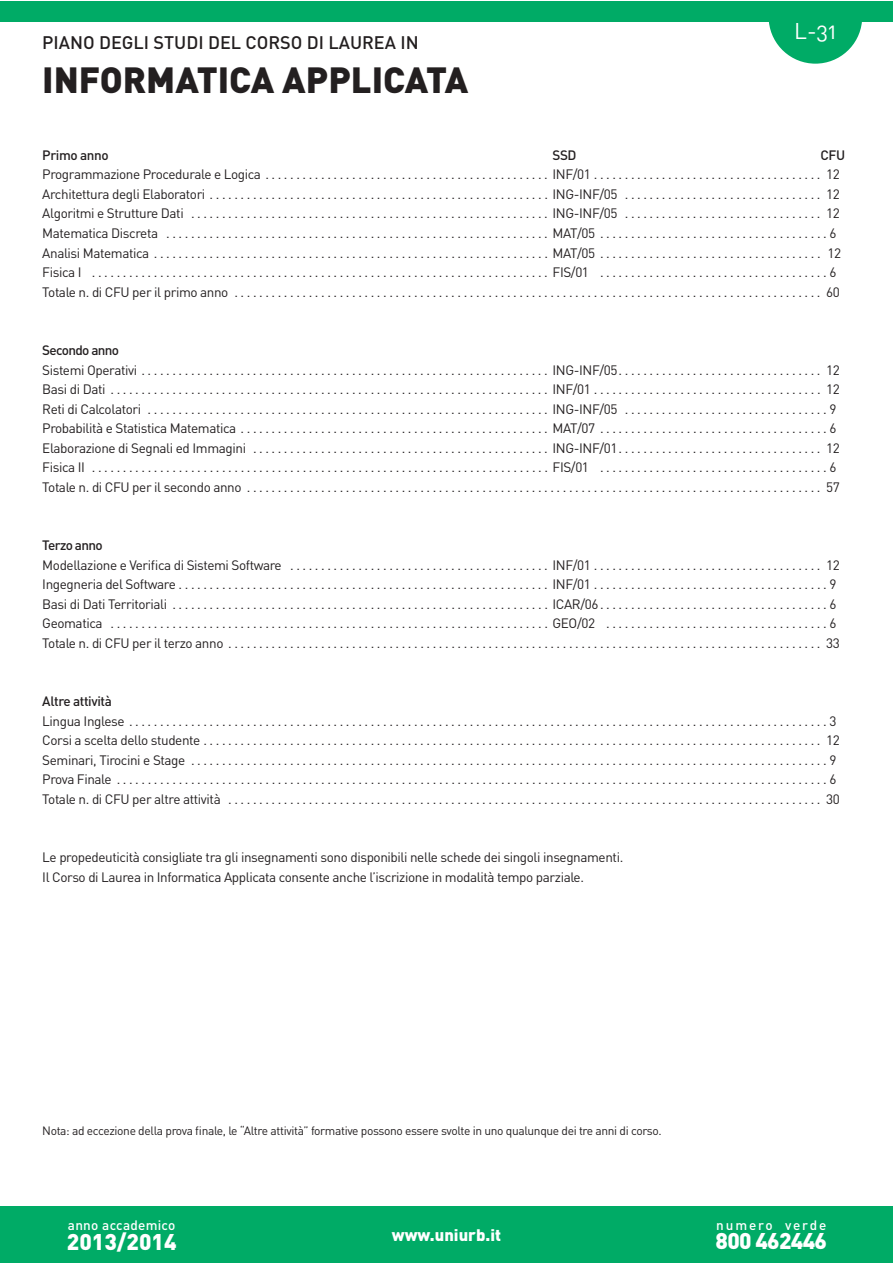
<style>
.page{position:relative;width:893px;height:1263px;background:#fff}
.page>*{position:absolute;margin:0;border:0;box-sizing:border-box;transform-origin:0 0}
.t1{font:900 36px "DIN";color:#231f20}
.t2{font:900 22.5px "DIN";color:#fff}
.t3{font:900 22.5px "DIN";letter-spacing:-.03em;color:#fff}
.t4{font:22.5px "DIN Regular Alternate";color:#fff}
.t5{font:500 18px "DIN";color:#231f20}
.t6{font:900 16.5px "DIN";color:#fff}
.t7{font:13.5px/19.5px "DIN";letter-spacing:-.03em;color:#231f20}
.t8{font:500 13.5px "DIN";letter-spacing:-.03em;color:#231f20}
.t9{font:500 13.5px "DIN";letter-spacing:-.05em;color:#231f20}
.t10{font:500 13.5px "DIN";letter-spacing:.02em;color:#fff}
.t11{font:500 13.5px "DIN";letter-spacing:.14em;color:#fff}
.t12{font:12px "DIN";letter-spacing:-.03em;color:#231f20}
</style>
<div class="page">
<svg style="left:769px;top:22px;width:93px;height:42px"></svg>
<div style="left:0;top:1px;width:892px;height:21px;background:#00ab66"></div>
<div style="left:0;top:1206px;width:892px;height:57px;background:#00ab66"></div>
<h3 class="t5" style="left:42px;top:31px;width:378px">PIANO DEGLI STUDI DEL CORSO DI LAUREA IN</h3>
<h1 class="t1" style="left:42px;top:56px;width:428px">INFORMATICA APPLICATA</h1>
<h2 class="t4" style="left:794px;top:16px;width:44px">L-31</h2>
<p class="t8" style="left:42px;top:146px;width:68px">Primo anno</p>
<p class="t8" style="left:553px;top:146px;width:25px">SSD</p>
<p class="t8" style="left:820px;top:146px;width:26px">CFU</p>
<p class="t7" style="left:42px;top:165px;width:800px">Programmazione Procedurale e Logica .............................................. INF/01 ..................................... 12<br>Architettura degli Elaboratori ....................................................... ING-INF/05 ................................ 12<br>Algoritmi e Strutture Dati .......................................................... ING-INF/05 ................................ 12<br>Matematica Discreta .............................................................. MAT/05 .....................................6<br>Analisi Matematica ................................................................ MAT/05 .................................... 12<br>Fisica I .......................................................................... FIS/01 .....................................6<br>Totale n. di CFU per il primo anno .................................................... . . . . . . . . . . . . . . . . . . . . . . . . . . . . . . . . . . . . . . . . . . . 60</p>
<p class="t9" style="left:42px;top:341px;width:78px">Secondo anno</p>
<p class="t7" style="left:42px;top:360px;width:799px">Sistemi Operativi .................................................................. ING-INF/05 ................................. 12<br>Basi di Dati ....................................................................... INF/01 ..................................... 12<br>Reti di Calcolatori ................................................................. ING-INF/05 .................................9<br>Probabilità e Statistica Matematica .................................................. MAT/07 .....................................6<br>Elaborazione di Segnali ed Immagini ................................................ ING-INF/01 ................................. 12<br>Fisica II .......................................................................... FIS/01 .....................................6<br>Totale n. di CFU per il secondo anno .................................................. . . . . . . . . . . . . . . . . . . . . . . . . . . . . . . . . . . . . . . . . . . . 57</p>
<p class="t9" style="left:42px;top:536px;width:62px">Terzo anno</p>
<p class="t7" style="left:42px;top:555px;width:799px">Modellazione e Verifica di Sistemi Software .......................................... INF/01 ..................................... 12<br>Ingegneria del Software ............................................................ INF/01 ......................................9<br>Basi di Dati Territoriali ............................................................. ICAR/06 .....................................6<br>Geomatica ....................................................................... GEO/02 ....................................6<br>Totale n. di CFU per il terzo anno ..................................................... . . . . . . . . . . . . . . . . . . . . . . . . . . . . . . . . . . . . . . . . . . . 33</p>
<p class="t8" style="left:42px;top:692px;width:71px">Altre attività</p>
<p class="t7" style="left:42px;top:711px;width:799px">Lingua Inglese ..................................................................... . . . . . . . . . . . . . . . . . . . . . . . . . . . . . . . . . . . . . . . . . . . . 3<br>Corsi a scelta dello studente ......................................................... . . . . . . . . . . . . . . . . . . . . . . . . . . . . . . . . . . . . . . . . . . . 12<br>Seminari, Tirocini e Stage ........................................................... . . . . . . . . . . . . . . . . . . . . . . . . . . . . . . . . . . . . . . . . . . . . 9<br>Prova Finale ....................................................................... . . . . . . . . . . . . . . . . . . . . . . . . . . . . . . . . . . . . . . . . . . . . 6<br>Totale n. di CFU per altre attività ..................................................... . . . . . . . . . . . . . . . . . . . . . . . . . . . . . . . . . . . . . . . . . . . 30</p>
<p class="t7" style="left:42px;top:847px;width:582px">Le propedeuticità consigliate tra gli insegnamenti sono disponibili nelle schede dei singoli insegnamenti.<br>Il Corso di Laurea in Informatica Applicata consente anche l’iscrizione in modalità tempo parziale.</p>
<p class="t12" style="left:42px;top:1123px;width:621px">Nota: ad eccezione della prova finale, le “Altre attività” formative possono essere svolte in uno qualunque dei tre anni di corso.</p>
<p class="t10" style="left:68px;top:1217px;width:109px">anno accademico</p>
<h2 class="t2" style="left:67px;top:1227px;width:111px">2013/2014</h2>
<p class="t6" style="left:392px;top:1224px;width:111px">www.uniurb.it</p>
<p class="t11" style="left:716px;top:1216px;width:112px">numero verde</p>
<h2 class="t3" style="left:715px;top:1226px;width:113px">800 462446</h2>
</div>
